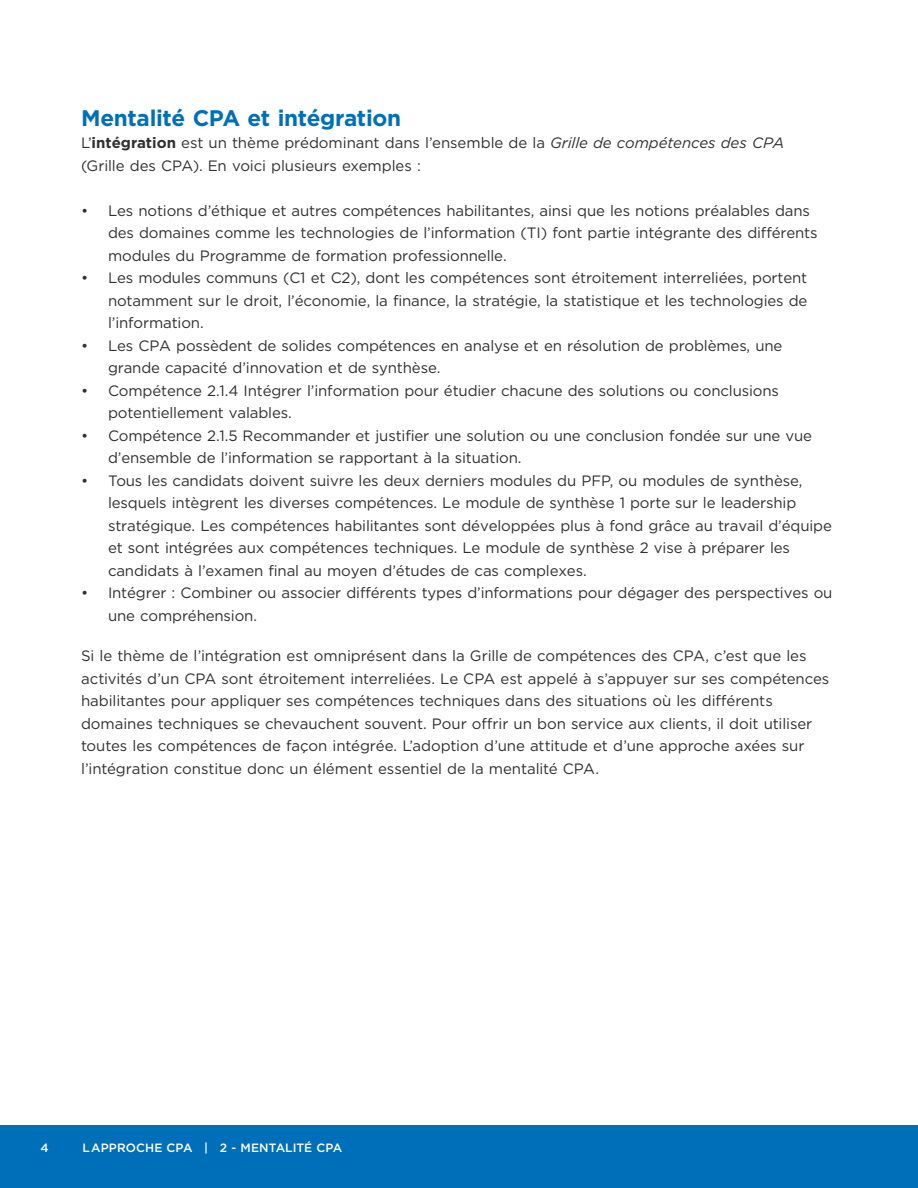
<style>
.page{position:relative;width:918px;height:1188px;background:#fff}
.page>*{position:absolute;margin:0;border:0;box-sizing:border-box;transform-origin:0 0}
.t1{font:700 22.5px "Gotham";letter-spacing:-.015em;color:#006fba}
.t2{font:15px/22.5px "Gotham";letter-spacing:-.01em;color:#312f30}
.t3{font:500 12px "Gotham";letter-spacing:.01em;color:#fff}
.s1{font-weight:700}
.s2{font-style:italic}
</style>
<div class="page">
<div style="left:0;top:1125px;width:918px;height:63px;background:#006fba"></div>
<h3 class="t1" style="left:81px;top:103px;width:322px">Mentalité CPA et intégration</h3>
<p class="t2" style="left:81px;top:132px;width:705px">L’<span class="s1">intégration</span> est un thème prédominant dans l’ensemble de la <span class="s2">Grille de compétences des CPA </span>(Grille des CPA). En voici plusieurs exemples :</p>
<p class="t2" style="left:108px;top:199px;width:711px;text-indent:-27px">• Les notions d’éthique et autres compétences habilitantes, ainsi que les notions préalables dans des domaines comme les technologies de l’information (TI) font partie intégrante des différents modules du Programme de formation professionnelle.</p>
<p class="t2" style="left:108px;top:267px;width:701px;text-align:justify;text-indent:-27px">• Les modules communs (C1 et C2), dont les compétences sont étroitement interreliées, portent notamment sur le droit, l’économie, la finance, la stratégie, la statistique et les technologies de l’information.</p>
<p class="t2" style="left:108px;top:334px;width:676px;text-indent:-27px">• Les CPA possèdent de solides compétences en analyse et en résolution de problèmes, une grande capacité d’innovation et de synthèse.</p>
<p class="t2" style="left:108px;top:379px;width:673px;text-indent:-27px">• Compétence 2.1.4 Intégrer l’information pour étudier chacune des solutions ou conclusions potentiellement valables.</p>
<p class="t2" style="left:108px;top:424px;width:706px;text-indent:-27px">• Compétence 2.1.5 Recommander et justifier une solution ou une conclusion fondée sur une vue d’ensemble de l’information se rapportant à la situation.</p>
<p class="t2" style="left:108px;top:469px;width:725px;text-indent:-27px">• Tous les candidats doivent suivre les deux derniers modules du PFP, ou modules de synthèse, lesquels intègrent les diverses compétences. Le module de synthèse 1 porte sur le leadership stratégique. Les compétences habilitantes sont développées plus à fond grâce au travail d’équipe et sont intégrées aux compétences techniques. Le module de synthèse 2 vise à préparer les candidats à l’examen final au moyen d’études de cas complexes.</p>
<p class="t2" style="left:108px;top:581px;width:726px;text-indent:-27px">• Intégrer : Combiner ou associer différents types d’informations pour dégager des perspectives ou une compréhension.</p>
<p class="t2" style="left:81px;top:645px;width:750px">Si le thème de l’intégration est omniprésent dans la Grille de compétences des CPA, c’est que les activités d’un CPA sont étroitement interreliées. Le CPA est appelé à s’appuyer sur ses compétences habilitantes pour appliquer ses compétences techniques dans des situations où les diférents domaines techniques se chevauchent souvent. Pour ofrir un bon service aux clients, il doit utiliser toutes les compétences de façon intégrée. L’adoption d’une attitude et d’une approche axées sur l’intégration constitue donc un élément essentiel de la mentalité CPA.</p>
<p class="t3" style="left:40px;top:1140px;width:10px">4</p>
<p class="t3" style="left:82px;top:1140px;width:261px">LAPPROCHE CPA | 2 - MENTALITÉ CPA</p>
</div>
